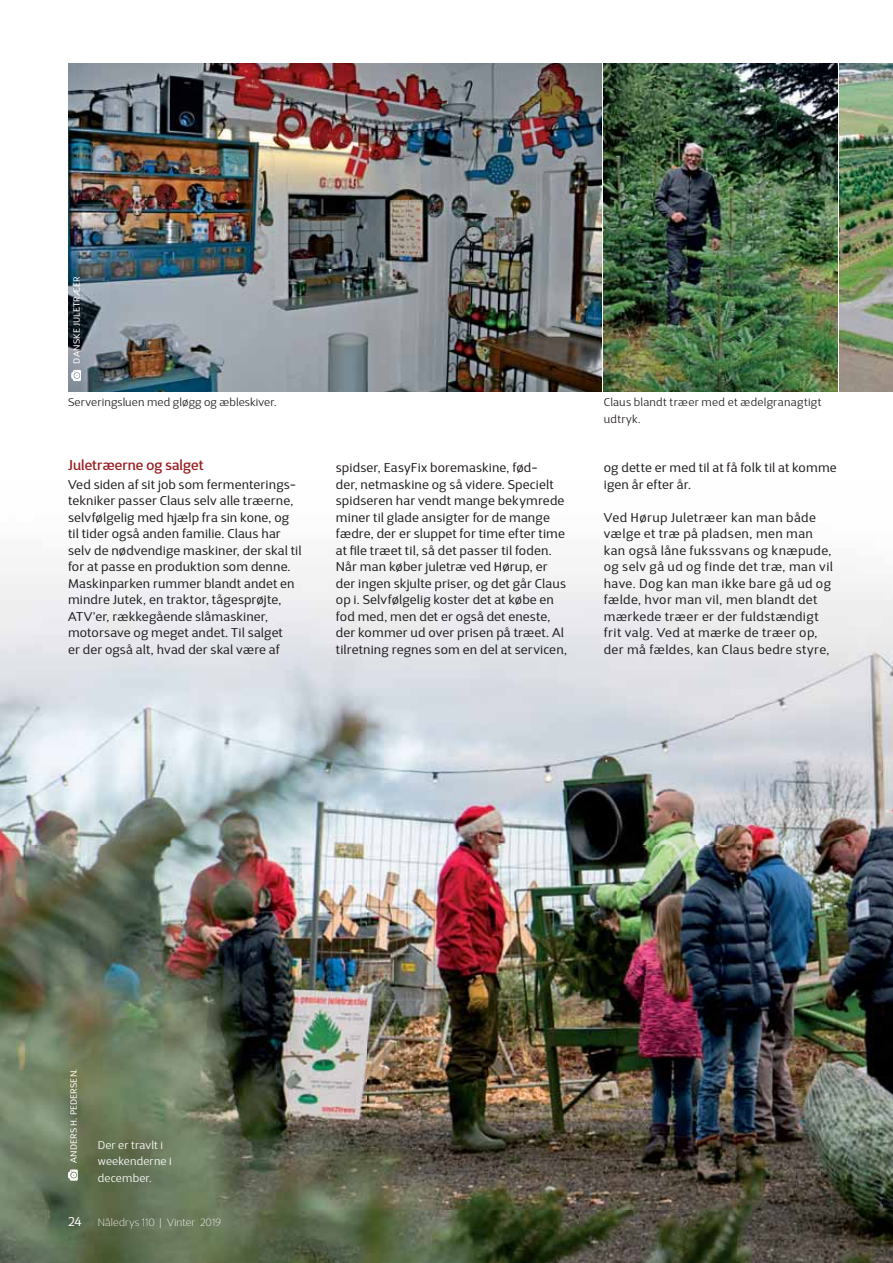
<style>
.page{position:relative;width:893px;height:1263px;background:#fff}
.page>*{position:absolute;margin:0;border:0;box-sizing:border-box;transform-origin:0 0}
.t1{font:500 14.25px "D Sari";letter-spacing:.005em;color:#971d20}
.t2{font:12.75px/16.5px "D Sari";letter-spacing:.02em;color:#231f20}
.t3{font:12.75px "D Sari";color:#fff}
.t4{font:300 11.25px/16.5px "D Sari";letter-spacing:.03em;color:#231f20}
.t5{font:300 11.25px/16.5px "D Sari";letter-spacing:.025em;color:#fff}
.t6{font:100 10.5px "D Sari";letter-spacing:.02em;color:#fff}
.t7{font:9px "D Sari";letter-spacing:.025em;color:#fff}
</style>
<div class="page">
<img style="left:0;top:565px;width:893px;height:698px">
<svg style="left:68px;top:1169px;width:10px;height:12px"></svg>
<img style="left:68px;top:64px;width:534px;height:327px">
<img style="left:604px;top:64px;width:234px;height:327px">
<img style="left:840px;top:64px;width:53px;height:327px">
<svg style="left:71px;top:370px;width:10px;height:11px"></svg>
<p class="t7" style="left:74px;top:364px;width:89px;rotate:-90deg">DANSKE JULETRÆER</p>
<p class="t4" style="left:68px;top:395px;width:210px">Serveringsluen med gløgg og æbleskiver.</p>
<p class="t4" style="left:604px;top:395px;width:219px">Claus blandt træer med et ædelgranagtigt udtryk.</p>
<p class="t1" style="left:68px;top:460px;width:137px">Juletræerne og salget</p>
<p class="t2" style="left:68px;top:477px;width:235px">Ved siden af sit job som fermenterings&shy;tekniker passer Claus selv alle træerne, selvfølgelig med hjælp fra sin kone, og til tider også anden familie. Claus har selv de nødvendige maskiner, der skal til for at passe en produktion som denne.<br>Maskinparken rummer blandt andet en mindre Jutek, en traktor, tågesprøjte, ATV’er, rækkegående slåmaskiner, motorsave og meget andet. Til salget<br>er der også alt, hvad der skal være af</p>
<p class="t2" style="left:336px;top:461px;width:233px">spidser, EasyFix boremaskine, fød-<br>der, netmaskine og så videre. Specielt spidseren har vendt mange bekymrede miner til glade ansigter for de mange fædre, der er sluppet for time efter time at file træet til, så det passer til foden.<br>Når man køber juletræ ved Hørup, er der ingen skjulte priser, og det går Claus op i. Selvfølgelig koster det at købe en fod med, men det er også det eneste, der kommer ud over prisen på træet. Al tilretning regnes som en del at servicen,</p>
<p class="t2" style="left:604px;top:461px;width:234px">og dette er med til at få folk til at komme igen år efter år.</p>
<p class="t2" style="left:604px;top:510px;width:230px">Ved Hørup Juletræer kan man både vælge et træ på pladsen, men man kan også låne fukssvans og knæpude, og selv gå ud og finde det træ, man vil have. Dog kan man ikke bare gå ud og fælde, hvor man vil, men blandt det mærkede træer er der fuldstændigt frit valg. Ved at mærke de træer op, der må fældes, kan Claus bedre styre,</p>
<p class="t7" style="left:70px;top:1163px;width:96px;rotate:-90deg">ANDERS H. PEDERSEN.</p>
<p class="t5" style="left:98px;top:1138px;width:75px">Der er travlt i weekenderne i december.</p>
<p class="t3" style="left:68px;top:1217px;width:15px">24</p>
<p class="t6" style="left:98px;top:1219px;width:125px">Nåledrys 110 | Vinter 2019</p>
</div>
